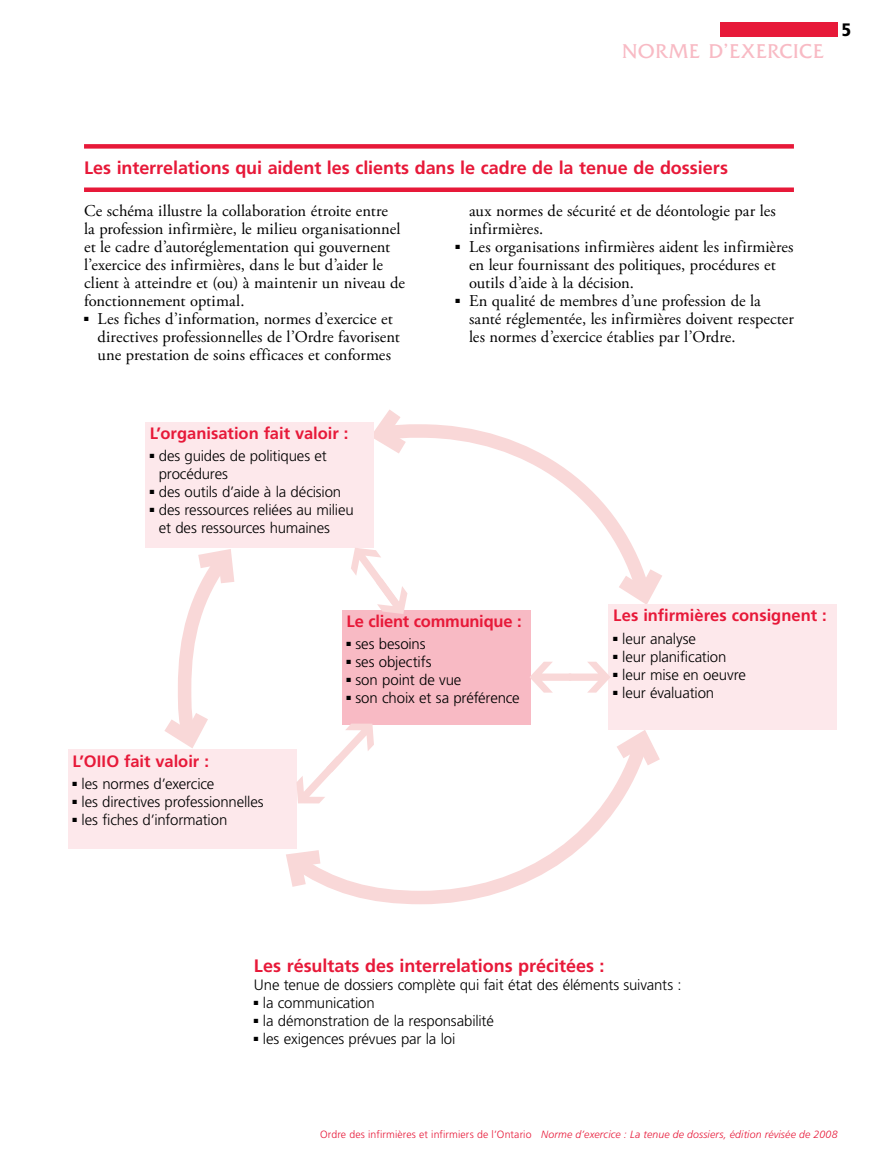
<style>
.page{position:relative;width:878px;height:1161px;background:#fff}
.page>*{position:absolute;margin:0;border:0;box-sizing:border-box;transform-origin:0 0}
.t1{font:21px "Friz Quadrata Std";letter-spacing:.045em;color:#f8bac4}
.t2{font:700 18px "Frutiger LT Std";color:#e71939}
.t3{font:900 condensed 18px "Frutiger LT Std";color:#000}
.t4{font:16.5px/18px "Adobe Garamond Pro";color:#000}
.t5{font:700 16.5px "Frutiger LT Std";color:#e71939}
.t6{font:300 15px/18px "Frutiger LT Std";letter-spacing:-.01em;color:#000}
.t7{font:italic 300 10.5px "Frutiger LT Std";letter-spacing:.015em;color:#e71939}
.s1{font-style:normal}
</style>
<div class="page">
<div style="left:719px;top:24px;width:118px;height:13px;background:#e71939"></div>
<div style="left:719px;top:22px;width:118px;height:14px;background:#e71939"></div>
<div style="left:84px;top:144px;width:710px;height:5px;background:#e71939"></div>
<hr style="left:84px;top:188px;width:710px;height:4px;background:#e71939">
<svg style="left:373px;top:424px;width:263px;height:188px"></svg>
<svg style="left:603px;top:554px;width:59px;height:58px"></svg>
<svg style="left:373px;top:409px;width:48px;height:57px"></svg>
<svg style="left:149px;top:549px;width:95px;height:201px"></svg>
<svg style="left:275px;top:723px;width:358px;height:182px"></svg>
<svg style="left:278px;top:842px;width:57px;height:59px"></svg>
<svg style="left:601px;top:723px;width:59px;height:58px"></svg>
<div style="left:342px;top:610px;width:188px;height:114px;background:#f8bac4"></div>
<div style="left:145px;top:422px;width:228px;height:126px;background:#fde8eb"></div>
<div style="left:608px;top:604px;width:228px;height:126px;background:#fde8eb"></div>
<div style="left:68px;top:750px;width:228px;height:99px;background:#fde8eb"></div>
<svg style="left:530px;top:662px;width:80px;height:31px"></svg>
<svg style="left:351px;top:548px;width:56px;height:66px"></svg>
<svg style="left:296px;top:724px;width:78px;height:79px"></svg>
<p class="t1" style="left:622px;top:39px;width:203px">NORME D’EXERCICE</p>
<p class="t3" style="left:842px;top:18px;width:11px">5</p>
<p class="t2" style="left:84px;top:157px;width:645px">Les interrelations qui aident les clients dans le cadre de la tenue de dossiers</p>
<p class="t4" style="left:84px;top:202px;width:322px">Ce schéma illustre la collaboration étroite entre<br>la profession infirmière, le milieu organisationnel et le cadre d’autoréglementation qui gouvernent l’exercice des infirmières, dans le but d’aider le client à atteindre et (ou) à maintenir un niveau de fonctionnement optimal.</p>
<p class="t4" style="left:97px;top:310px;width:304px;text-indent:-13px">■ Les fiches d’information, normes d’exercice et directives professionnelles de l’Ordre favorisent une prestation de soins efficaces et conformes</p>
<p class="t4" style="left:469px;top:202px;width:308px">aux normes de sécurité et de déontologie par les infirmières.</p>
<p class="t4" style="left:469px;top:238px;width:326px;text-indent:-13px">■ Les organisations infirmières aident les infirmières en leur fournissant des politiques, procédures et outils d’aide à la décision.</p>
<p class="t4" style="left:469px;top:292px;width:326px;text-indent:-13px">■ En qualité de membres d’une profession de la santé réglementée, les infirmières doivent respecter les normes d’exercice établies par l’Ordre.</p>
<p class="t5" style="left:150px;top:423px;width:200px">L’organisation fait valoir :</p>
<p class="t6" style="left:159px;top:447px;width:169px;text-indent:-9px">■ des guides de politiques et procédures</p>
<p class="t6" style="left:150px;top:483px;width:193px">■ des outils d’aide à la décision</p>
<p class="t6" style="left:159px;top:501px;width:196px;text-indent:-9px">■ des ressources reliées au milieu et des ressources humaines</p>
<p class="t5" style="left:73px;top:751px;width:138px">L’OIIO fait valoir :</p>
<p class="t6" style="left:73px;top:775px;width:143px">■ les normes d’exercice</p>
<p class="t6" style="left:73px;top:793px;width:192px">■ les directives professionnelles</p>
<p class="t6" style="left:73px;top:811px;width:156px">■ les fiches d’information</p>
<p class="t5" style="left:346px;top:611px;width:177px">Le client communique :</p>
<p class="t6" style="left:346px;top:635px;width:80px">■ ses besoins</p>
<p class="t6" style="left:346px;top:653px;width:86px">■ ses objectifs</p>
<p class="t6" style="left:346px;top:671px;width:116px">■ son point de vue</p>
<p class="t6" style="left:346px;top:689px;width:175px">■ son choix et sa préférence</p>
<p class="t5" style="left:613px;top:606px;width:215px">Les infirmières consignent :</p>
<p class="t6" style="left:613px;top:630px;width:84px">■ leur analyse</p>
<p class="t6" style="left:613px;top:648px;width:115px">■ leur planification</p>
<p class="t6" style="left:613px;top:666px;width:134px">■ leur mise en oeuvre</p>
<p class="t6" style="left:613px;top:684px;width:102px">■ leur évaluation</p>
<p class="t2" style="left:254px;top:955px;width:352px">Les résultats des interrelations précitées :</p>
<p class="t6" style="left:254px;top:976px;width:429px">Une tenue de dossiers complète qui fait état des éléments suivants :</p>
<p class="t6" style="left:254px;top:994px;width:122px">■ la communication</p>
<p class="t6" style="left:254px;top:1012px;width:241px">■ la démonstration de la responsabilité</p>
<p class="t6" style="left:254px;top:1030px;width:203px">■ les exigences prévues par la loi</p>
<p class="t7" style="left:320px;top:1128px;width:519px"><span class="s1">Ordre des infirmières et infirmiers de l’Ontario</span> Norme d’exercice : La tenue de dossiers, édition révisée de 2008</p>
</div>
